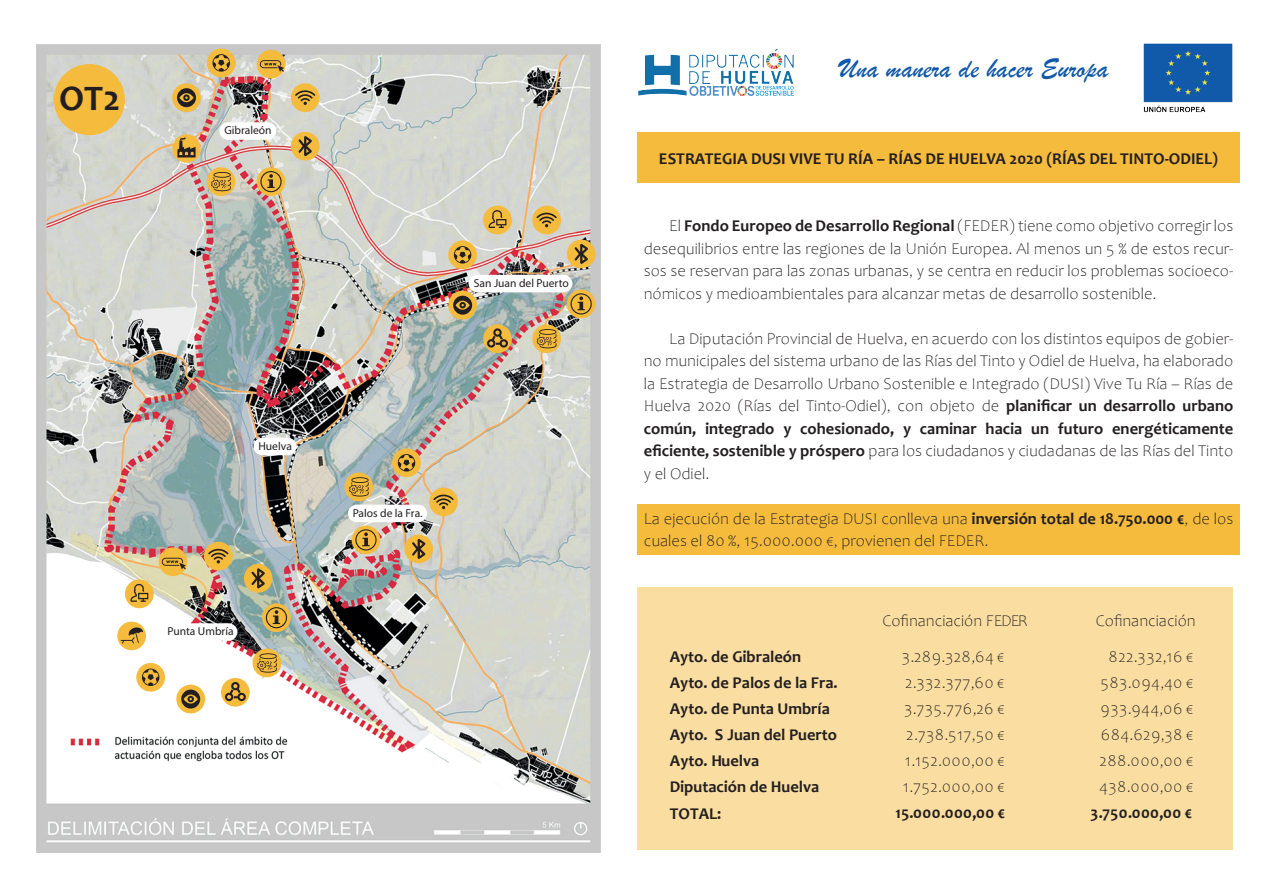
<style>
.page{position:relative;width:1263px;height:893px;background:#fff}
.page>*{position:absolute;margin:0;border:0;box-sizing:border-box;transform-origin:0 0}
.t1{font:700 36px "Candara";color:#231f20}
.t2{font:28.05px "Brush Script";color:#1159a8}
.t3{font:300 16.5px/22.5px "Candara";color:#231f20;text-align:justify}
.t4{font:700 16.5px/27.3px "Candara";color:#231f20}
.t5{font:700 16.5px "Candara";letter-spacing:.025em;color:#231f20}
.t6{font:11.55px "Myriad Pro";color:#231f20}
.s1{font-weight:700}
</style>
<div class="page">
<div style="left:637px;top:504px;width:603px;height:50px;background:#f5bb3d"></div>
<div style="left:637px;top:132px;width:603px;height:51px;background:#f5bb3d"></div>
<img style="left:36px;top:45px;width:565px;height:807px">
<div style="left:253px;top:438px;width:44px;height:17px;background:#fff;border-radius:9px"></div>
<div style="left:219px;top:122px;width:57px;height:18px;background:#fff;border-radius:9px"></div>
<div style="left:163px;top:623px;width:74px;height:18px;background:#fff;border-radius:9px"></div>
<div style="left:348px;top:505px;width:79px;height:17px;background:#fff;border-radius:9px"></div>
<div style="left:469px;top:275px;width:103px;height:17px;background:#fff;border-radius:9px"></div>
<div style="left:54px;top:64px;width:71px;height:71px;background:#f5bb3d;border-radius:50%"></div>
<img style="left:1143px;top:43px;width:90px;height:70px">
<img style="left:638px;top:49px;width:156px;height:47px">
<svg style="left:344px;top:472px;width:29px;height:29px"></svg>
<svg style="left:349px;top:477px;width:20px;height:20px"></svg>
<div style="left:352px;top:526px;width:28px;height:28px;background:#f5bb3d;border-radius:50%"></div>
<svg style="left:355px;top:529px;width:22px;height:21px"></svg>
<div style="left:404px;top:535px;width:29px;height:28px;background:#f5bb3d;border-radius:50%"></div>
<svg style="left:412px;top:539px;width:14px;height:20px"></svg>
<div style="left:429px;top:488px;width:29px;height:28px;background:#f5bb3d;border-radius:50%"></div>
<svg style="left:433px;top:495px;width:21px;height:14px"></svg>
<div style="left:392px;top:448px;width:29px;height:29px;background:#f5bb3d;border-radius:50%"></div>
<svg style="left:398px;top:454px;width:17px;height:18px"></svg>
<div style="left:483px;top:206px;width:29px;height:28px;background:#f5bb3d;border-radius:50%"></div>
<svg style="left:489px;top:210px;width:17px;height:18px"></svg>
<div style="left:448px;top:291px;width:29px;height:29px;background:#f5bb3d;border-radius:50%"></div>
<svg style="left:453px;top:296px;width:19px;height:19px"></svg>
<svg style="left:532px;top:324px;width:29px;height:29px"></svg>
<svg style="left:537px;top:329px;width:20px;height:19px"></svg>
<div style="left:567px;top:290px;width:28px;height:28px;background:#f5bb3d;border-radius:50%"></div>
<svg style="left:570px;top:293px;width:22px;height:22px"></svg>
<div style="left:567px;top:240px;width:29px;height:28px;background:#f5bb3d;border-radius:50%"></div>
<svg style="left:574px;top:244px;width:14px;height:20px"></svg>
<div style="left:532px;top:206px;width:29px;height:28px;background:#f5bb3d;border-radius:50%"></div>
<svg style="left:537px;top:213px;width:20px;height:14px"></svg>
<div style="left:448px;top:240px;width:29px;height:29px;background:#f5bb3d;border-radius:50%"></div>
<svg style="left:454px;top:246px;width:17px;height:18px"></svg>
<svg style="left:483px;top:324px;width:29px;height:29px"></svg>
<svg style="left:487px;top:328px;width:21px;height:20px"></svg>
<div style="left:117px;top:622px;width:29px;height:28px;background:#f5bb3d;border-radius:50%"></div>
<svg style="left:121px;top:627px;width:22px;height:17px"></svg>
<div style="left:125px;top:579px;width:29px;height:29px;background:#f5bb3d;border-radius:50%"></div>
<svg style="left:130px;top:584px;width:18px;height:18px"></svg>
<div style="left:159px;top:547px;width:28px;height:29px;background:#f5bb3d;border-radius:50%"></div>
<svg style="left:161px;top:558px;width:25px;height:11px"></svg>
<div style="left:176px;top:685px;width:29px;height:28px;background:#f5bb3d;border-radius:50%"></div>
<svg style="left:181px;top:689px;width:19px;height:20px"></svg>
<div style="left:253px;top:649px;width:28px;height:28px;background:#f5bb3d;border-radius:50%"></div>
<svg style="left:257px;top:653px;width:20px;height:20px"></svg>
<svg style="left:262px;top:603px;width:29px;height:29px"></svg>
<svg style="left:266px;top:607px;width:22px;height:21px"></svg>
<div style="left:244px;top:564px;width:29px;height:29px;background:#f5bb3d;border-radius:50%"></div>
<svg style="left:251px;top:568px;width:14px;height:20px"></svg>
<div style="left:204px;top:542px;width:29px;height:28px;background:#f5bb3d;border-radius:50%"></div>
<svg style="left:208px;top:549px;width:20px;height:14px"></svg>
<div style="left:136px;top:663px;width:29px;height:29px;background:#f5bb3d;border-radius:50%"></div>
<svg style="left:142px;top:668px;width:17px;height:18px"></svg>
<svg style="left:221px;top:678px;width:29px;height:29px"></svg>
<svg style="left:225px;top:682px;width:21px;height:19px"></svg>
<div style="left:207px;top:167px;width:28px;height:29px;background:#f5bb3d;border-radius:50%"></div>
<svg style="left:211px;top:172px;width:20px;height:19px"></svg>
<div style="left:257px;top:167px;width:28px;height:29px;background:#f5bb3d;border-radius:50%"></div>
<svg style="left:260px;top:171px;width:22px;height:21px"></svg>
<div style="left:291px;top:132px;width:29px;height:28px;background:#f5bb3d;border-radius:50%"></div>
<svg style="left:298px;top:136px;width:14px;height:20px"></svg>
<div style="left:291px;top:83px;width:29px;height:29px;background:#f5bb3d;border-radius:50%"></div>
<svg style="left:295px;top:90px;width:20px;height:15px"></svg>
<div style="left:257px;top:50px;width:28px;height:29px;background:#f5bb3d;border-radius:50%"></div>
<svg style="left:259px;top:60px;width:25px;height:12px"></svg>
<div style="left:172px;top:83px;width:29px;height:29px;background:#f5bb3d;border-radius:50%"></div>
<svg style="left:177px;top:88px;width:19px;height:19px"></svg>
<svg style="left:172px;top:134px;width:29px;height:29px"></svg>
<svg style="left:177px;top:137px;width:19px;height:20px"></svg>
<div style="left:207px;top:49px;width:29px;height:28px;background:#f5bb3d;border-radius:50%"></div>
<svg style="left:213px;top:54px;width:17px;height:18px"></svg>
<div style="left:637px;top:587px;width:596px;height:262px;background:#fadda0"></div>
<h1 class="t1" style="left:59px;top:76px;width:63px">OT2</h1>
<p class="t6" style="left:224px;top:123px;width:49px">Gibraleón</p>
<p class="t6" style="left:258px;top:439px;width:35px">Huelva</p>
<p class="t6" style="left:167px;top:624px;width:68px">Punta Umbría</p>
<p class="t6" style="left:474px;top:276px;width:96px">San Juan del Puerto</p>
<p class="t6" style="left:353px;top:506px;width:71px">Palos de la Fra.</p>
<h2 class="t2" style="left:839px;top:52px;width:271px">Una manera de hacer Europa</h2>
<p class="t4" style="left:659px;top:145px;width:561px">ESTRATEGIA DUSI VIVE TU RÍA – RÍAS DE HUELVA 2020 (RÍAS DEL TINTO-ODIEL)</p>
<p class="t3" style="left:644px;top:215px;width:591px;text-indent:26px">El <span class="s1">Fondo Europeo de Desarrollo Regional</span> (FEDER) tiene como objetivo corregir los desequilibrios entre las regiones de la Unión Europea. Al menos un 5 % de estos recur&shy;sos se reservan para las zonas urbanas, y se centra en reducir los problemas socioeco&shy;nómicos y medioambientales para alcanzar metas de desarrollo sostenible.</p>
<p class="t3" style="left:644px;top:327px;width:591px;text-indent:25px">La Diputación Provincial de Huelva, en acuerdo con los distintos equipos de gobier&shy;no municipales del sistema urbano de las Rías del Tinto y Odiel de Huelva, ha elaborado la Estrategia de Desarrollo Urbano Sostenible e Integrado (DUSI) Vive Tu Ría – Rías de Huelva 2020 (Rías del Tinto-Odiel), con objeto de <span class="s1">planificar un desarrollo urbano común, integrado y cohesionado, y caminar hacia un futuro energéticamente eficiente, sostenible y próspero</span> para los ciudadanos y ciudadanas de las Rías del Tinto y el Odiel.</p>
<p class="t3" style="left:644px;top:507px;width:591px">La ejecución de la Estrategia DUSI conlleva una <span class="s1">inversión total de 18.750.000 €</span>, de los cuales el 80 %, 15.000.000 €, provienen del FEDER.</p>
<p class="t3" style="left:882px;top:610px;width:147px">Cofinanciación FEDER</p>
<p class="t3" style="left:1096px;top:610px;width:101px">Cofinanciación</p>
<p class="t4" style="left:670px;top:643px;width:133px">Ayto. de Gibraleón</p>
<p class="t3" style="left:902px;top:646px;width:104px">3.289.328,64 €</p>
<p class="t3" style="left:1109px;top:646px;width:86px">822.332,16 €</p>
<p class="t4" style="left:670px;top:669px;width:169px">Ayto. de Palos de la Fra.</p>
<p class="t3" style="left:905px;top:672px;width:101px">2.332.377,60 €</p>
<p class="t3" style="left:1101px;top:672px;width:94px">583.094,40 €</p>
<p class="t4" style="left:670px;top:695px;width:161px">Ayto. de Punta Umbría</p>
<p class="t3" style="left:904px;top:698px;width:102px">3.735.776,26 €</p>
<p class="t3" style="left:1100px;top:698px;width:94px">933.944,06 €</p>
<p class="t4" style="left:670px;top:721px;width:169px">Ayto. S Juan del Puerto</p>
<p class="t3" style="left:906px;top:724px;width:100px">2.738.517,50 €</p>
<p class="t3" style="left:1101px;top:724px;width:94px">684.629,38 €</p>
<p class="t4" style="left:670px;top:747px;width:91px">Ayto. Huelva</p>
<p class="t3" style="left:905px;top:750px;width:101px">1.152.000,00 €</p>
<p class="t3" style="left:1100px;top:750px;width:95px">288.000,00 €</p>
<p class="t4" style="left:670px;top:773px;width:151px">Diputación de Huelva<br>TOTAL:</p>
<p class="t3" style="left:903px;top:776px;width:103px">1.752.000,00 €</p>
<p class="t3" style="left:1099px;top:776px;width:96px">438.000,00 €</p>
<p class="t5" style="left:895px;top:802px;width:111px">15.000.000,00 €</p>
<p class="t4" style="left:1090px;top:799px;width:103px">3.750.000,00 €</p>
</div>
